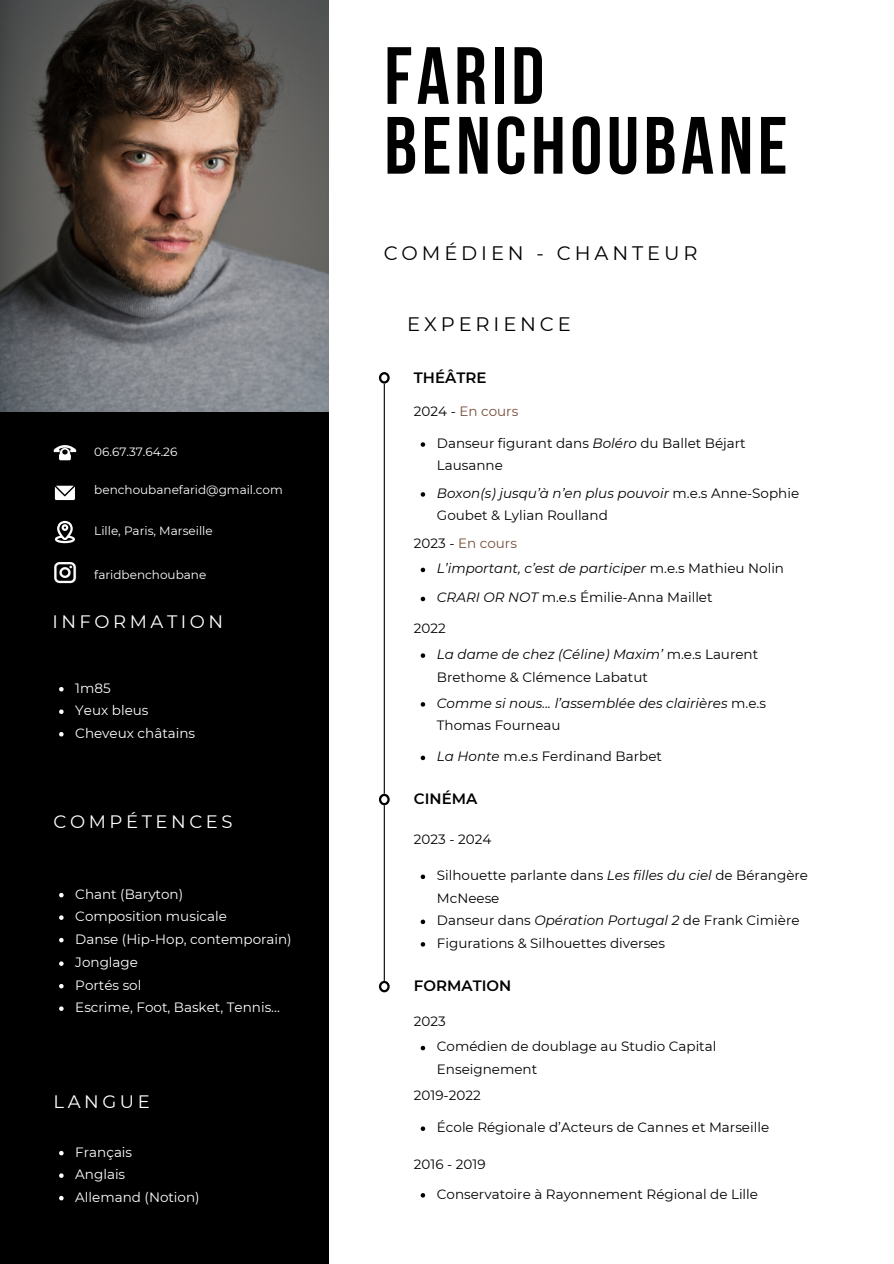
<style>
.page{position:relative;width:894px;height:1264px;background:#fff}
.page>*{position:absolute;margin:0;border:0;box-sizing:border-box;transform-origin:0 0}
.t1{font:700 81px/69.8px "Bebas Neue";letter-spacing:.055em;color:#000}
.t2{font:19.5px "Montserrat";letter-spacing:.2em;color:#000}
.t3{font:18px "Montserrat";letter-spacing:.2em;color:#fff}
.t4{font:600 15px "Montserrat";color:#000}
.t5{font:13.5px/22.5px "Montserrat";color:#000}
.t6{font:13.5px "Montserrat";color:#fff}
.t7{font:italic 13.5px/22.5px "Montserrat";color:#000}
.t8{font:13.5px "Montserrat";color:#754f3c}
.t9{font:12px "Montserrat";color:#fff}
.s1{color:#000}
.s2{font-style:italic}
.s3{font-style:normal}
</style>
<div class="page">
<div style="left:0;top:411px;width:329px;height:852px;background:#000"></div>
<svg style="left:55px;top:485px;width:20px;height:15px"></svg>
<svg style="left:54px;top:445px;width:22px;height:15px"></svg>
<svg style="left:55px;top:521px;width:20px;height:22px"></svg>
<svg style="left:379px;top:372px;width:10px;height:11px"></svg>
<svg style="left:379px;top:793px;width:10px;height:12px"></svg>
<svg style="left:379px;top:980px;width:10px;height:12px"></svg>
<hr style="left:383px;top:383px;width:2px;height:410px;background:#000">
<hr style="left:383px;top:805px;width:2px;height:175px;background:#000">
<img style="left:0;top:0;width:328px;height:411px">
<img style="left:55px;top:562px;width:21px;height:21px">
<svg style="left:59px;top:687px;width:5px;height:4px"></svg>
<svg style="left:59px;top:709px;width:5px;height:5px"></svg>
<svg style="left:59px;top:732px;width:5px;height:4px"></svg>
<svg style="left:420px;top:874px;width:5px;height:5px"></svg>
<svg style="left:420px;top:919px;width:5px;height:5px"></svg>
<svg style="left:420px;top:942px;width:5px;height:4px"></svg>
<svg style="left:420px;top:567px;width:5px;height:5px"></svg>
<svg style="left:420px;top:596px;width:5px;height:5px"></svg>
<svg style="left:420px;top:653px;width:5px;height:5px"></svg>
<svg style="left:420px;top:702px;width:5px;height:4px"></svg>
<svg style="left:420px;top:755px;width:5px;height:5px"></svg>
<svg style="left:420px;top:492px;width:5px;height:4px"></svg>
<svg style="left:420px;top:442px;width:5px;height:5px"></svg>
<svg style="left:420px;top:1126px;width:5px;height:4px"></svg>
<svg style="left:420px;top:1193px;width:5px;height:4px"></svg>
<svg style="left:420px;top:1045px;width:5px;height:5px"></svg>
<svg style="left:59px;top:892px;width:5px;height:5px"></svg>
<svg style="left:59px;top:915px;width:5px;height:4px"></svg>
<svg style="left:59px;top:937px;width:5px;height:5px"></svg>
<svg style="left:59px;top:961px;width:5px;height:4px"></svg>
<svg style="left:59px;top:983px;width:5px;height:5px"></svg>
<svg style="left:59px;top:1006px;width:5px;height:4px"></svg>
<svg style="left:59px;top:1150px;width:5px;height:5px"></svg>
<svg style="left:59px;top:1173px;width:5px;height:4px"></svg>
<svg style="left:59px;top:1195px;width:5px;height:5px"></svg>
<p class="t9" style="left:94px;top:444px;width:85px">06.67.37.64.26</p>
<p class="t9" style="left:94px;top:483px;width:190px">benchoubanefarid@gmail.com</p>
<p class="t9" style="left:94px;top:523px;width:120px">Lille, Paris, Marseille</p>
<p class="t9" style="left:94px;top:567px;width:113px">faridbenchoubane</p>
<p class="t3" style="left:52px;top:610px;width:172px">INFORMATION</p>
<p class="t6" style="left:75px;top:679px;width:37px">1m85</p>
<p class="t6" style="left:75px;top:702px;width:75px">Yeux bleus</p>
<h2 class="t6" style="left:75px;top:724px;width:121px">Cheveux châtains</h2>
<p class="t3" style="left:54px;top:810px;width:180px">COMPÉTENCES</p>
<p class="t6" style="left:75px;top:885px;width:109px">Chant (Baryton)</p>
<h3 class="t6" style="left:75px;top:907px;width:153px">Composition musicale</h3>
<p class="t6" style="left:75px;top:930px;width:218px">Danse (Hip-Hop, contemporain)</p>
<p class="t6" style="left:75px;top:953px;width:64px">Jonglage</p>
<p class="t6" style="left:75px;top:976px;width:68px">Portés sol</p>
<p class="t6" style="left:75px;top:998px;width:206px">Escrime, Foot, Basket, Tennis...</p>
<p class="t3" style="left:54px;top:1090px;width:98px">LANGUE</p>
<h3 class="t6" style="left:75px;top:1143px;width:58px">Français</h3>
<p class="t6" style="left:75px;top:1165px;width:51px">Anglais</p>
<p class="t6" style="left:75px;top:1188px;width:126px">Allemand (Notion)</p>
<p class="t1" style="left:384px;top:49px;width:404px">FARID<br>BENCHOUBANE</p>
<p class="t2" style="left:383px;top:241px;width:315px">COMÉDIEN - CHANTEUR</p>
<p class="t2" style="left:407px;top:312px;width:165px">EXPERIENCE</p>
<p class="t4" style="left:414px;top:369px;width:74px">THÉÂTRE</p>
<p class="t8" style="left:414px;top:402px;width:106px"><span class="s1">2024 -</span> En cours</p>
<p class="t5" style="left:437px;top:432px;width:310px">Danseur figurant dans <span class="s2">Boléro</span> du Ballet Béjart<br>Lausanne</p>
<p class="t5" style="left:437px;top:481px;width:364px"><span class="s2">Boxon(s) jusqu’à n’en plus pouvoir</span> m.e.s Anne-Sophie<br>Goubet &amp; Lylian Roulland</p>
<p class="t8" style="left:414px;top:534px;width:104px"><span class="s1">2023 -</span> En cours</p>
<p class="t7" style="left:437px;top:557px;width:348px">L’important, c’est de participer <span class="s3">m.e.s Mathieu Nolin</span></p>
<h1 class="t5" style="left:437px;top:586px;width:277px"><span class="s2">CRARI OR NOT</span> m.e.s Émilie-Anna Maillet</h1>
<h2 class="t5" style="left:414px;top:617px;width:33px">2022</h2>
<h2 class="t5" style="left:437px;top:643px;width:323px"><span class="s2">La dame de chez (Céline) Maxim’</span> m.e.s Laurent<br>Brethome &amp; Clémence Labatut</h2>
<h3 class="t7" style="left:437px;top:691px;width:330px">Comme si nous... l’assemblée des clairières <span class="s3">m.e.s<br>Thomas Fourneau</span></h3>
<p class="t5" style="left:437px;top:745px;width:226px"><span class="s2">La Honte</span> m.e.s Ferdinand Barbet</p>
<p class="t4" style="left:414px;top:789px;width:65px">CINÉMA</p>
<h2 class="t5" style="left:414px;top:828px;width:79px">2023 - 2024</h2>
<p class="t5" style="left:437px;top:864px;width:372px">Silhouette parlante dans <span class="s2">Les filles du ciel</span> de Bérangère<br>McNeese</p>
<p class="t5" style="left:437px;top:909px;width:364px">Danseur dans <span class="s2">Opération Portugal 2</span> de Frank Cimière</p>
<p class="t5" style="left:437px;top:931px;width:230px">Figurations &amp; Silhouettes diverses</p>
<p class="t4" style="left:414px;top:976px;width:99px">FORMATION</p>
<p class="t5" style="left:414px;top:1010px;width:33px">2023</p>
<p class="t5" style="left:437px;top:1035px;width:281px">Comédien de doublage au Studio Capital<br>Enseignement</p>
<h2 class="t5" style="left:414px;top:1084px;width:68px">2019-2022</h2>
<p class="t5" style="left:437px;top:1115px;width:334px">École Régionale d’Acteurs de Cannes et Marseille</p>
<p class="t5" style="left:414px;top:1152px;width:73px">2016 - 2019</p>
<p class="t5" style="left:437px;top:1182px;width:322px">Conservatoire à Rayonnement Régional de Lille</p>
</div>
